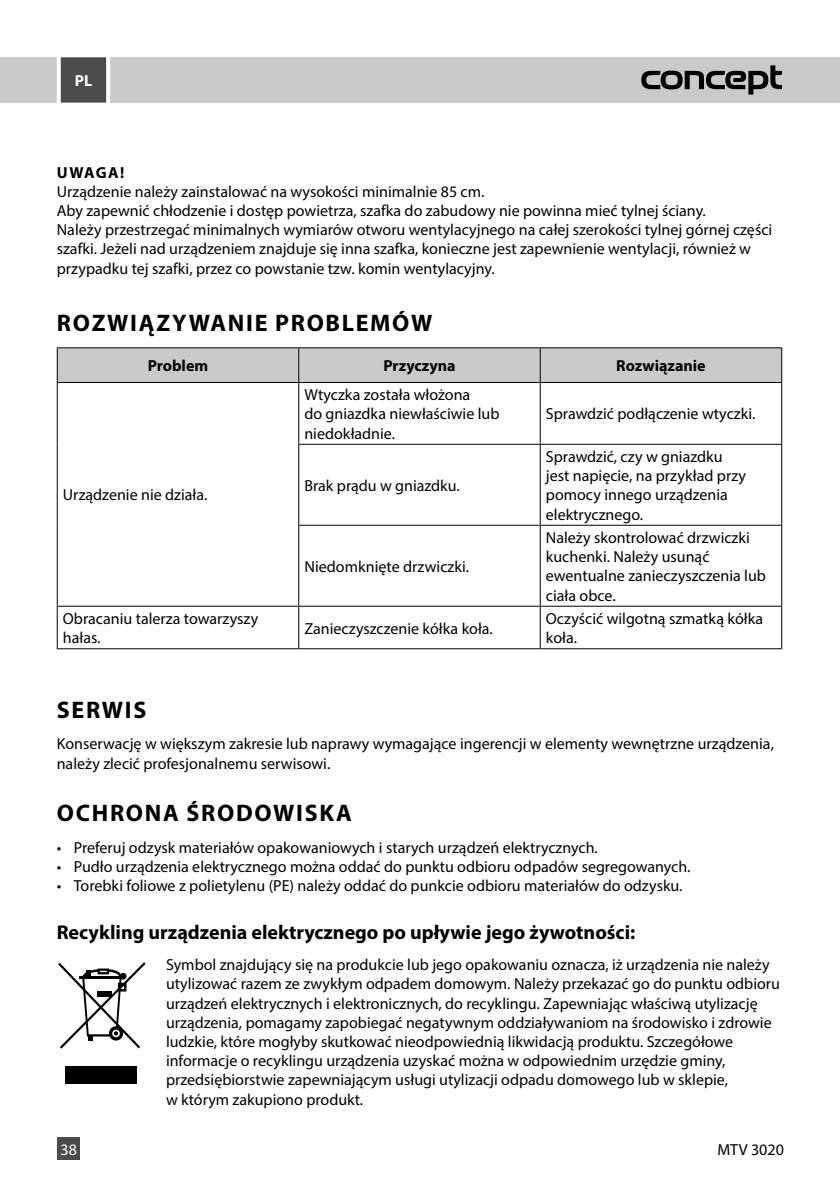
<style>
.page{position:relative;width:840px;height:1191px;background:#fff}
.page>*{position:absolute;margin:0;border:0;box-sizing:border-box;transform-origin:0 0}
.t1{font:700 24px "Myriad Pro";letter-spacing:.07em;color:#000}
.t2{font:700 20px "Myriad Pro";color:#000}
.t3{font:16px/19.2px "Myriad Pro";color:#000}
.t4{font:700 16px "Myriad Pro";color:#000}
.t5{font:700 16px "Myriad Pro";color:#fff}
.t6{font:16px "Myriad Pro";color:#fff}
</style>
<div class="page">
<div style="left:58px;top:348px;width:722px;height:34px;background:#cacaca"></div>
<svg style="left:58px;top:383px;width:722px;height:265px"></svg>
<hr style="left:57px;top:347px;width:241px;height:1px;background:#000">
<hr style="left:57px;top:348px;width:1px;height:34px;background:#000">
<hr style="left:298px;top:347px;width:242px;height:1px;background:#000">
<hr style="left:298px;top:348px;width:1px;height:34px;background:#000">
<hr style="left:540px;top:347px;width:241px;height:1px;background:#000">
<hr style="left:539px;top:348px;width:1px;height:34px;background:#000">
<hr style="left:780px;top:348px;width:1px;height:34px;background:#000">
<hr style="left:57px;top:382px;width:241px;height:1px;background:#000">
<hr style="left:57px;top:383px;width:1px;height:61px;background:#000">
<hr style="left:298px;top:382px;width:242px;height:1px;background:#000">
<hr style="left:298px;top:383px;width:1px;height:61px;background:#000">
<hr style="left:540px;top:382px;width:241px;height:1px;background:#000">
<hr style="left:539px;top:383px;width:1px;height:61px;background:#000">
<hr style="left:780px;top:383px;width:1px;height:61px;background:#000">
<hr style="left:57px;top:444px;width:1px;height:81px;background:#000">
<hr style="left:298px;top:444px;width:242px;height:1px;background:#000">
<hr style="left:298px;top:445px;width:1px;height:80px;background:#000">
<hr style="left:540px;top:444px;width:241px;height:1px;background:#000">
<hr style="left:539px;top:445px;width:1px;height:80px;background:#000">
<hr style="left:780px;top:445px;width:1px;height:80px;background:#000">
<hr style="left:57px;top:525px;width:1px;height:80px;background:#000">
<hr style="left:298px;top:525px;width:242px;height:1px;background:#000">
<hr style="left:298px;top:526px;width:1px;height:79px;background:#000">
<hr style="left:540px;top:525px;width:241px;height:1px;background:#000">
<hr style="left:539px;top:526px;width:1px;height:79px;background:#000">
<hr style="left:780px;top:526px;width:1px;height:79px;background:#000">
<hr style="left:57px;top:605px;width:241px;height:1px;background:#000">
<hr style="left:57px;top:606px;width:1px;height:42px;background:#000">
<hr style="left:298px;top:605px;width:242px;height:1px;background:#000">
<hr style="left:298px;top:606px;width:1px;height:42px;background:#000">
<hr style="left:540px;top:605px;width:241px;height:1px;background:#000">
<hr style="left:539px;top:606px;width:1px;height:42px;background:#000">
<hr style="left:780px;top:606px;width:1px;height:42px;background:#000">
<hr style="left:57px;top:648px;width:241px;height:1px;background:#000">
<hr style="left:298px;top:648px;width:242px;height:1px;background:#000">
<hr style="left:540px;top:648px;width:241px;height:1px;background:#000">
<div style="left:66px;top:1066px;width:71px;height:17px;background:#000"></div>
<svg style="left:58px;top:962px;width:88px;height:87px"></svg>
<div style="left:98px;top:968px;width:11px;height:6px;border:2px solid #000"></div>
<div style="left:0;top:57px;width:839px;height:46px;background:#cacaca"></div>
<svg style="left:641px;top:65px;width:140px;height:30px"></svg>
<svg style="left:56px;top:57px;width:54px;height:46px;background:#696969"></svg>
<div style="left:57px;top:1137px;width:23px;height:23px;background:#4c4c4c"></div>
<p class="t5" style="left:75px;top:70px;width:19px">PL</p>
<p class="t4" style="left:57px;top:162px;width:69px">UWAGA!</p>
<p class="t3" style="left:57px;top:182px;width:716px">Urządzenie należy zainstalować na wysokości minimalnie 85 cm.<br>Aby zapewnić chłodzenie i dostęp powietrza, szafka do zabudowy nie powinna mieć tylnej ściany.<br>Należy przestrzegać minimalnych wymiarów otworu wentylacyjnego na całej szerokości tylnej górnej części szafki. Jeżeli nad urządzeniem znajduje się inna szafka, konieczne jest zapewnienie wentylacji, również w przypadku tej szafki, przez co powstanie tzw. komin wentylacyjny.</p>
<h1 class="t1" style="left:57px;top:307px;width:376px">ROZWIĄZYWANIE PROBLEMÓW</h1>
<p class="t4" style="left:148px;top:355px;width:62px">Problem</p>
<p class="t4" style="left:383px;top:355px;width:74px">Przyczyna</p>
<p class="t4" style="left:616px;top:355px;width:91px">Rozwiązanie</p>
<p class="t3" style="left:63px;top:485px;width:146px">Urządzenie nie działa.</p>
<p class="t3" style="left:304px;top:385px;width:196px">Wtyczka została włożona<br>do gniazdka niewłaściwie lub niedokładnie.</p>
<p class="t3" style="left:304px;top:475px;width:157px">Brak prądu w gniazdku.</p>
<p class="t3" style="left:304px;top:556px;width:166px">Niedomknięte drzwiczki.</p>
<p class="t3" style="left:545px;top:404px;width:211px">Sprawdzić podłączenie wtyczki.</p>
<p class="t3" style="left:545px;top:447px;width:202px">Sprawdzić, czy w gniazdku jest napięcie, na przykład przy pomocy innego urządzenia elektrycznego.</p>
<p class="t3" style="left:545px;top:528px;width:221px">Należy skontrolować drzwiczki kuchenki. Należy usunąć ewentualne zanieczyszczenia lub ciała obce.</p>
<p class="t3" style="left:63px;top:608px;width:197px">Obracaniu talerza towarzyszy hałas.</p>
<p class="t3" style="left:304px;top:618px;width:190px">Zanieczyszczenie kółka koła.</p>
<p class="t3" style="left:545px;top:608px;width:219px">Oczyścić wilgotną szmatką kółka koła.</p>
<h1 class="t1" style="left:57px;top:694px;width:91px">SERWIS</h1>
<p class="t3" style="left:57px;top:734px;width:718px">Konserwację w większym zakresie lub naprawy wymagające ingerencji w elementy wewnętrzne urządzenia, należy zlecić profesjonalnemu serwisowi.</p>
<h1 class="t1" style="left:57px;top:797px;width:179px">OCHRONA ŚRODO</h1>
<h1 class="t1" style="left:273px;top:797px;width:80px">WISKA</h1>
<p class="t3" style="left:57px;top:837px;width:542px">• Preferuj odzysk materiałów opakowaniowych i starych urządzeń elektrycznych.</p>
<p class="t3" style="left:57px;top:856px;width:635px">• Pudło urządzenia elektrycznego można oddać do punktu odbioru odpadów segregowanych.</p>
<p class="t3" style="left:57px;top:875px;width:627px">• Torebki foliowe z polietylenu (PE) należy oddać do punkcie odbioru materiałów do odzysku.</p>
<p class="t2" style="left:57px;top:919px;width:579px">Recykling urządzenia elektrycznego po upływie jego żywotności:</p>
<p class="t3" style="left:166px;top:955px;width:615px">Symbol znajdujący się na produkcie lub jego opakowaniu oznacza, iż urządzenia nie należy utylizować razem ze zwykłym odpadem domowym. Należy przekazać go do punktu odbioru urządzeń elektrycznych i elektronicznych, do recyklingu. Zapewniając właściwą utylizację urządzenia, pomagamy zapobiegać negatywnym oddziaływaniom na środowisko i zdrowie ludzkie, które mogłyby skutkować nieodpowiednią likwidacją produktu. Szczegółowe informacje o recyklingu urządzenia uzyskać można w odpowiednim urzędzie gminy, przedsiębiorstwie zapewniającym usługi utylizacji odpadu domowego lub w sklepie,<br>w którym zakupiono produkt.</p>
<p class="t6" style="left:61px;top:1139px;width:18px">38</p>
<p class="t3" style="left:717px;top:1139px;width:68px">MTV 3020</p>
</div>
